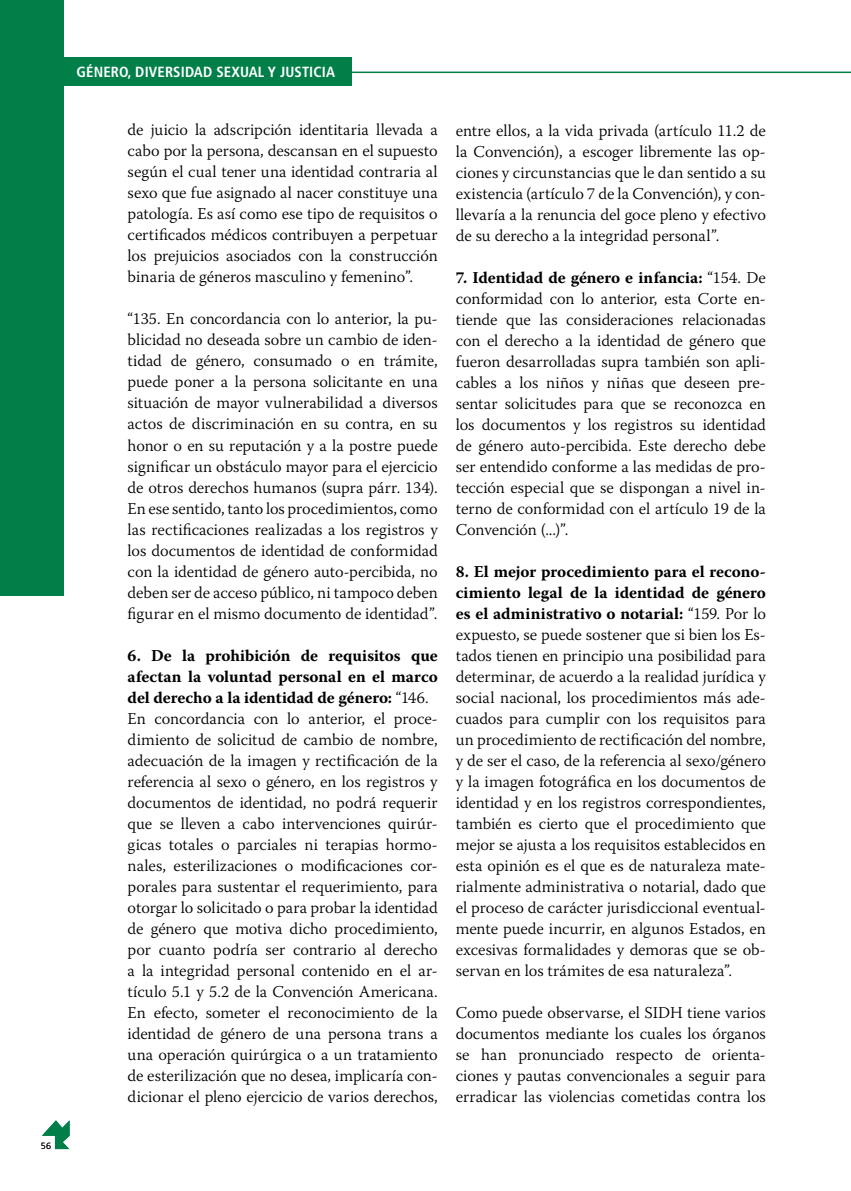
<style>
.page{position:relative;width:851px;height:1191px;background:#fff}
.page>*{position:absolute;margin:0;border:0;box-sizing:border-box;transform-origin:0 0}
.t1{font:300 16.5px/21px "Warnock Pro";letter-spacing:-.005em;color:#000;text-align:justify}
.t2{font:700 condensed 14.7px "Frutiger LT Std";letter-spacing:.01em;color:#fff}
.t3{font:300 9px "Frutiger LT Std";color:#000}
.s1{font-weight:700}
</style>
<div class="page">
<hr style="left:0;top:72px;width:850px;height:1px;background:#007f49">
<svg style="left:42px;top:1120px;width:28px;height:29px"></svg>
<div style="left:0;top:0;width:64px;height:595px;background:#007f49"></div>
<div style="left:0;top:57px;width:352px;height:29px;background:#007f49"></div>
<p class="t3" style="left:41px;top:1140px;width:12px">56</p>
<p class="t2" style="left:77px;top:63px;width:260px">GÉNERO, DIVERSIDAD SEXUAL Y JUSTICIA</p>
<p class="t1" style="left:128px;top:119px;width:311px">de juicio la adscripción identitaria llevada a cabo por la persona, descansan en el supuesto según el cual tener una identidad contraria al sexo que fue asignado al nacer constituye una patología. Es así como ese tipo de requisitos o certificados médicos contribuyen a perpetuar los prejuicios asociados con la construcción binaria de géneros masculino y femenino”.</p>
<p class="t1" style="left:128px;top:308px;width:311px">“135. En concordancia con lo anterior, la pu&shy;blicidad no deseada sobre un cambio de iden&shy;tidad de género, consumado o en trámite, puede poner a la persona solicitante en una situación de mayor vulnerabilidad a diversos actos de discriminación en su contra, en su honor o en su reputación y a la postre puede significar un obstáculo mayor para el ejercicio de otros derechos humanos (supra párr. 134).<br>En ese sentido, tanto los procedimientos, como las rectificaciones realizadas a los registros y los documentos de identidad de conformidad con la identidad de género auto-percibida, no deben ser de acceso público, ni tampoco deben figurar en el mismo documento de identidad”.</p>
<p class="t1" style="left:128px;top:644px;width:311px;text-align:left"><span class="s1">6. De la prohibición de requisitos que afectan la voluntad personal en el marco del derecho a la identidad de género:</span> “146.<br>En concordancia con lo anterior, el proce&shy;dimiento de solicitud de cambio de nombre, adecuación de la imagen y rectificación de la referencia al sexo o género, en los registros y documentos de identidad, no podrá requerir que se lleven a cabo intervenciones quirúr&shy;gicas totales o parciales ni terapias hormo&shy;nales, esterilizaciones o modificaciones cor&shy;porales para sustentar el requerimiento, para otorgar lo solicitado o para probar la identidad de género que motiva dicho procedimiento, por cuanto podría ser contrario al derecho a la integridad personal contenido en el ar&shy;tículo 5.1 y 5.2 de la Convención Americana.<br>En efecto, someter el reconocimiento de la identidad de género de una persona trans a una operación quirúrgica o a un tratamiento de esterilización que no desea, implicaría con&shy;dicionar el pleno ejercicio de varios derechos,</p>
<p class="t1" style="left:455px;top:119px;width:311px">entre ellos, a la vida privada (artículo 11.2 de la Convención), a escoger libremente las op&shy;ciones y circunstancias que le dan sentido a su existencia (artículo 7 de la Convención), y con&shy;llevaría a la renuncia del goce pleno y efectivo de su derecho a la integridad personal”.</p>
<p class="t1" style="left:455px;top:266px;width:311px"><span class="s1">7. Identidad de género e infancia:</span> “154. De conformidad con lo anterior, esta Corte en&shy;tiende que las consideraciones relacionadas con el derecho a la identidad de género que fueron desarrolladas supra también son apli&shy;cables a los niños y niñas que deseen pre&shy;sentar solicitudes para que se reconozca en los documentos y los registros su identidad de género auto-percibida. Este derecho debe ser entendido conforme a las medidas de pro&shy;tección especial que se dispongan a nivel in&shy;terno de conformidad con el artículo 19 de la Convención (...)”.</p>
<p class="t1" style="left:455px;top:560px;width:311px"><span class="s1">8. El mejor procedimiento para el recono&shy;cimiento legal de la identidad de género es el administrativo o notarial:</span> “159. Por lo expuesto, se puede sostener que si bien los Es&shy;tados tienen en principio una posibilidad para determinar, de acuerdo a la realidad jurídica y social nacional, los procedimientos más ade&shy;cuados para cumplir con los requisitos para un procedimiento de rectificación del nombre, y de ser el caso, de la referencia al sexo/género y la imagen fotográfica en los documentos de identidad y en los registros correspondientes, también es cierto que el procedimiento que mejor se ajusta a los requisitos establecidos en esta opinión es el que es de naturaleza mate&shy;rialmente administrativa o notarial, dado que el proceso de carácter jurisdiccional eventual&shy;mente puede incurrir, en algunos Estados, en excesivas formalidades y demoras que se ob&shy;servan en los trámites de esa naturaleza”.</p>
<p class="t1" style="left:455px;top:1001px;width:311px">Como puede observarse, el SIDH tiene varios documentos mediante los cuales los órganos se han pronunciado respecto de orienta&shy;ciones y pautas convencionales a seguir para erradicar las violencias cometidas contra los</p>
</div>
